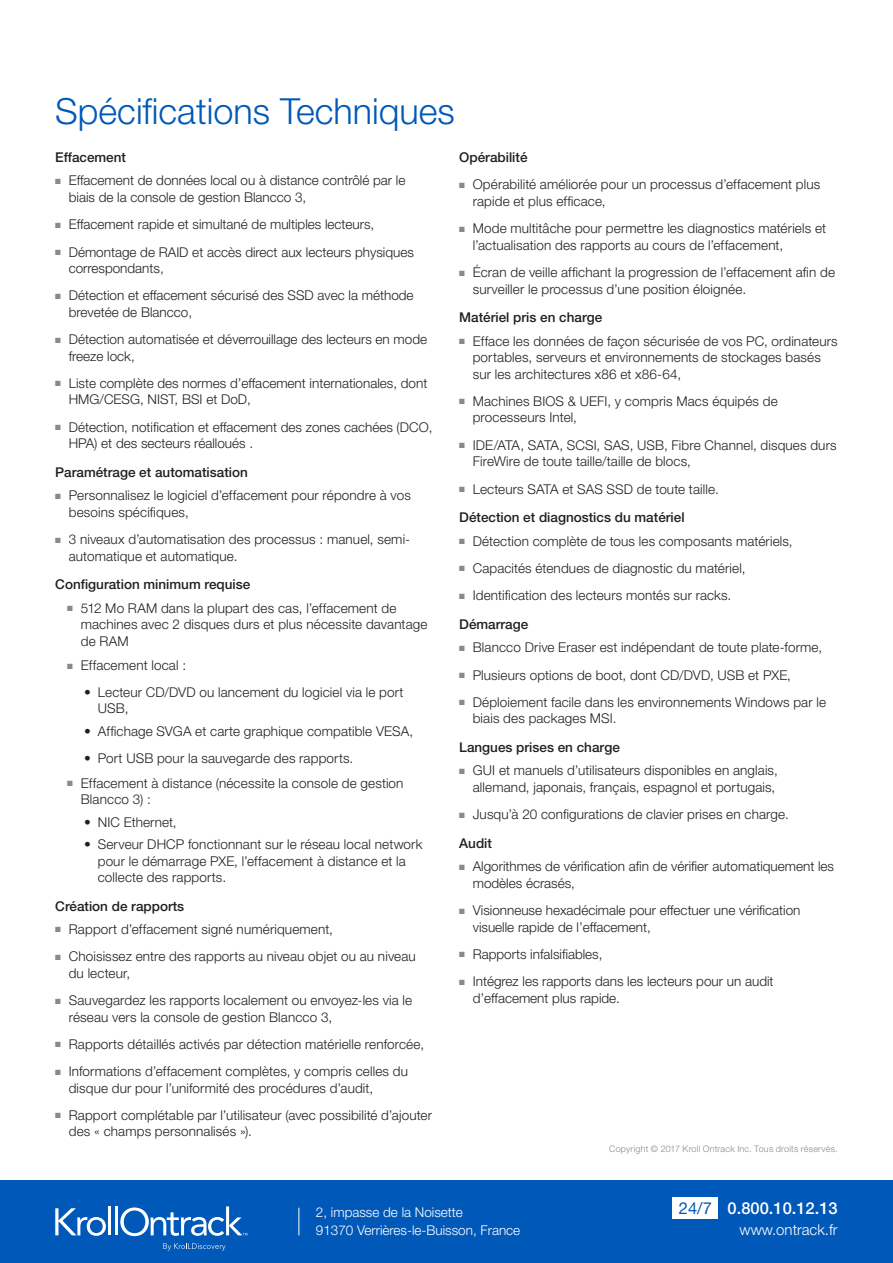
<style>
.page{position:relative;width:893px;height:1263px;background:#fff}
.page>*{position:absolute;margin:0;border:0;box-sizing:border-box;transform-origin:0 0}
.t1{font:300 36px "Helvetica Neue LT Std";color:#0058b8}
.t2{font:500 16.5px "Helvetica Neue LT Std";color:#fff}
.t3{font:300 15px "Helvetica Neue LT Std";color:#fff}
.t4{font:300 13.5px/16.5px "Helvetica Neue LT Std";letter-spacing:.01em;color:#231f20}
.t5{font:500 13.5px "Helvetica Neue LT Std";color:#231f20}
.t6{font:300 13.5px/18px "Helvetica Neue LT Std";color:#fff}
.t7{font:300 9px "Helvetica Neue LT Std";letter-spacing:.02em;color:#868a8e}
.s1{color:#868a8e}
.s2{font-weight:500}
.s3{font-weight:400;color:#0058b8}
</style>
<div class="page">
<div style="left:0;top:1180px;width:893px;height:83px;background:#0058b8"></div>
<svg style="left:55px;top:1208px;width:51px;height:28px"></svg>
<hr style="left:108px;top:1206px;width:3px;height:29px;background:#fff">
<hr style="left:115px;top:1206px;width:3px;height:29px;background:#fff">
<svg style="left:120px;top:1206px;width:127px;height:30px"></svg>
<svg style="left:163px;top:1243px;width:62px;height:8px"></svg>
<div style="left:672px;top:1197px;width:46px;height:22px;background:#fff"></div>
<svg style="left:298px;top:1208px;width:1px;height:27px"></svg>
<h1 class="t1" style="left:55px;top:89px;width:401px">Spécifications Techniques</h1>
<p class="t5" style="left:55px;top:149px;width:72px">Effacement</p>
<p class="t4" style="left:69px;top:172px;width:338px;text-indent:-14px"><span class="s1">■</span> Effacement de données local ou à distance contrôlé par le biais de la console de gestion Blancco 3,</p>
<p class="t4" style="left:55px;top:216px;width:321px"><span class="s1">■</span> Effacement rapide et simultané de multiples lecteurs,</p>
<p class="t4" style="left:69px;top:243px;width:347px;text-indent:-14px"><span class="s1">■</span> Démontage de RAID et accès direct aux lecteurs physiques correspondants,</p>
<p class="t4" style="left:69px;top:287px;width:346px;text-indent:-14px"><span class="s1">■</span> Détection et effacement sécurisé des SSD avec la méthode brevetée de Blancco,</p>
<p class="t4" style="left:69px;top:331px;width:360px;text-indent:-14px"><span class="s1">■</span> Détection automatisée et déverrouillage des lecteurs en mode freeze lock,</p>
<p class="t4" style="left:69px;top:375px;width:360px;text-indent:-14px"><span class="s1">■</span> Liste complète des normes d’effacement internationales, dont<br>HMG/CESG, NIST, BSI et DoD,</p>
<p class="t4" style="left:69px;top:418px;width:365px;text-indent:-14px"><span class="s1">■</span> Détection, notification et effacement des zones cachées (DCO,<br>HPA) et des secteurs réalloués .</p>
<p class="t5" style="left:55px;top:464px;width:194px">Paramétrage et automatisation</p>
<p class="t4" style="left:69px;top:487px;width:344px;text-indent:-14px"><span class="s1">■</span> Personnalisez le logiciel d’effacement pour répondre à vos besoins spécifiques,</p>
<p class="t4" style="left:69px;top:531px;width:343px;text-indent:-14px"><span class="s1">■</span> 3 niveaux d’automatisation des processus : manuel, semi&shy;automatique et automatique.</p>
<p class="t5" style="left:55px;top:577px;width:197px">Configuration minimum requise</p>
<p class="t4" style="left:81px;top:599px;width:348px;text-indent:-14px"><span class="s1">■</span> 512 Mo RAM dans la plupart des cas, l’effacement de machines avec 2 disques durs et plus nécessite davantage de RAM</p>
<p class="t4" style="left:67px;top:657px;width:120px"><span class="s1">■</span> Effacement local :</p>
<p class="t4" style="left:98px;top:684px;width:307px;text-indent:-14px">• Lecteur CD/DVD ou lancement du logiciel via le port<br>USB,</p>
<p class="t4" style="left:84px;top:723px;width:330px">• Affichage SVGA et carte graphique compatible VESA,</p>
<p class="t4" style="left:84px;top:750px;width:270px">• Port USB pour la sauvegarde des rapports.</p>
<p class="t4" style="left:81px;top:774px;width:324px;text-indent:-14px"><span class="s1">■</span> Effacement à distance (nécessite la console de gestion<br>Blancco 3) :</p>
<p class="t4" style="left:84px;top:813px;width:94px">• NIC Ethernet,</p>
<p class="t4" style="left:98px;top:836px;width:326px;text-indent:-14px">• Serveur DHCP fonctionnant sur le réseau local network pour le démarrage PXE, l’effacement à distance et la collecte des rapports.</p>
<p class="t5" style="left:55px;top:898px;width:131px">Création de rapports</p>
<p class="t4" style="left:55px;top:920px;width:279px"><span class="s1">■</span> Rapport d’effacement signé numériquement,</p>
<p class="t4" style="left:69px;top:948px;width:349px;text-indent:-14px"><span class="s1">■</span> Choisissez entre des rapports au niveau objet ou au niveau du lecteur,</p>
<p class="t4" style="left:69px;top:992px;width:345px;text-indent:-14px"><span class="s1">■</span> Sauvegardez les rapports localement ou envoyez-les via le réseau vers la console de gestion Blancco 3,</p>
<p class="t4" style="left:55px;top:1035px;width:370px"><span class="s1">■</span> Rapports détaillés activés par détection matérielle renforcée,</p>
<p class="t4" style="left:69px;top:1063px;width:341px;text-indent:-14px"><span class="s1">■</span> Informations d’effacement complètes, y compris celles du disque dur pour l’uniformité des procédures d’audit,</p>
<p class="t4" style="left:69px;top:1106px;width:365px;text-indent:-14px"><span class="s1">■</span> Rapport complétable par l’utilisateur (avec possibilité d’ajouter des « champs personnalisés »).</p>
<p class="t5" style="left:459px;top:149px;width:70px">Opérabilité</p>
<p class="t4" style="left:473px;top:176px;width:349px;text-indent:-14px"><span class="s1">■</span> Opérabilité améliorée pour un processus d’effacement plus rapide et plus efficace,</p>
<p class="t4" style="left:473px;top:220px;width:355px;text-indent:-14px"><span class="s1">■</span> Mode multitâche pour permettre les diagnostics matériels et l’actualisation des rapports au cours de l’effacement,</p>
<p class="t4" style="left:473px;top:264px;width:364px;text-indent:-14px"><span class="s1">■</span> Écran de veille affichant la progression de l’effacement afin de surveiller le processus d’une position éloignée.</p>
<p class="t5" style="left:459px;top:310px;width:145px">Matériel pris en charge</p>
<p class="t4" style="left:473px;top:332px;width:366px;text-indent:-14px"><span class="s1">■</span> Efface les données de façon sécurisée de vos PC, ordinateurs portables, serveurs et environnements de stockages basés sur les architectures x86 et x86-64,</p>
<p class="t4" style="left:473px;top:393px;width:306px;text-indent:-14px"><span class="s1">■</span> Machines BIOS &amp; UEFI, y compris Macs équipés de processeurs Intel,</p>
<p class="t4" style="left:473px;top:436px;width:365px;text-indent:-14px"><span class="s1">■</span> IDE/ATA, SATA, SCSI, SAS, USB, Fibre Channel, disques durs<br>FireWire de toute taille/taille de blocs,</p>
<p class="t4" style="left:459px;top:474px;width:261px;line-height:28.8px"><span class="s1">■</span> Lecteurs SATA et SAS SSD de toute taille.<br><span class="s2">Détection et diagnostics du matériel</span></p>
<p class="t4" style="left:459px;top:532px;width:335px"><span class="s1">■</span> Détection complète de tous les composants matériels,</p>
<p class="t4" style="left:459px;top:560px;width:288px"><span class="s1">■</span> Capacités étendues de diagnostic du matériel,</p>
<p class="t4" style="left:459px;top:581px;width:273px;line-height:28.8px"><span class="s1">■</span> Identification des lecteurs montés sur racks.<br><span class="s2">Démarrage</span></p>
<p class="t4" style="left:459px;top:639px;width:364px"><span class="s1">■</span> Blancco Drive Eraser est indépendant de toute plate-forme,</p>
<p class="t4" style="left:459px;top:666px;width:333px"><span class="s1">■</span> Plusieurs options de boot, dont CD/DVD, USB et PXE,</p>
<p class="t4" style="left:473px;top:693px;width:355px;text-indent:-14px"><span class="s1">■</span> Déploiement facile dans les environnements Windows par le biais des packages MSI.</p>
<p class="t5" style="left:459px;top:739px;width:162px">Langues prises en charge</p>
<p class="t4" style="left:459px;top:762px;width:320px;text-align:right"><span class="s1">■</span> GUI et manuels d’utilisateurs disponibles en anglais, allemand, japonais, français, espagnol et portugais,</p>
<p class="t4" style="left:459px;top:800px;width:331px;line-height:28.8px"><span class="s1">■</span> Jusqu’à 20 configurations de clavier prises en charge.<br><span class="s2">Audit</span></p>
<p class="t4" style="left:473px;top:858px;width:363px;text-indent:-14px"><span class="s1">■</span> Algorithmes de vérification afin de vérifier automatiquement les modèles écrasés,</p>
<p class="t4" style="left:473px;top:902px;width:329px;text-indent:-14px"><span class="s1">■</span> Visionneuse hexadécimale pour effectuer une vérification visuelle rapide de l’effacement,</p>
<p class="t4" style="left:459px;top:945px;width:145px"><span class="s1">■</span> Rapports infalsifiables,</p>
<p class="t4" style="left:473px;top:973px;width:302px;text-indent:-14px"><span class="s1">■</span> Intégrez les rapports dans les lecteurs pour un audit d’effacement plus rapide.</p>
<p class="t7" style="left:609px;top:1144px;width:230px">Copyright © 2017 Kroll Ontrack Inc. Tous droits réservés.</p>
<p class="t6" style="left:316px;top:1203px;width:206px">2, impasse de la Noisette<br>91370 Verrières-le-Buisson, France</p>
<p class="t2" style="left:679px;top:1198px;width:160px"><span class="s3">24/7</span> 0.800.10.12.13</p>
<p class="t3" style="left:740px;top:1221px;width:100px">www.ontrack.fr</p>
</div>
